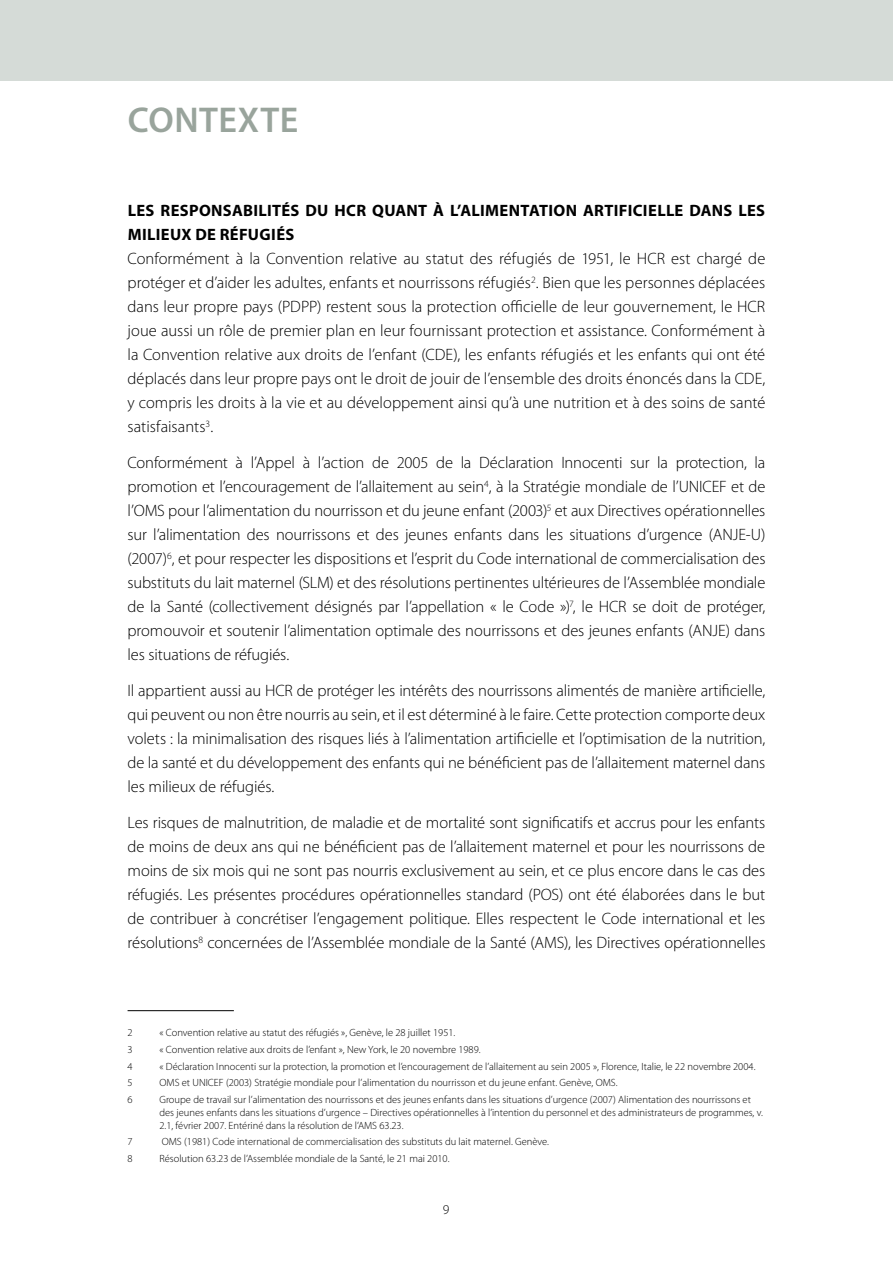
<style>
.page{position:relative;width:893px;height:1263px;background:#fff}
.page>*{position:absolute;margin:0;border:0;box-sizing:border-box;transform-origin:0 0}
.t1{font:600 36px "Myriad Pro";color:#99a49c}
.t2{font:300 16.5px/24px "Myriad Pro";letter-spacing:-.005em;color:#000;text-align:justify}
.t3{font:700 16.5px "Myriad Pro";letter-spacing:.025em;color:#000}
.t4{font:300 13.5px "Myriad Pro";color:#000}
.t5{font:300 10.5px/12.6px "Myriad Pro";color:#000}
</style>
<div class="page">
<div style="left:0;top:0;width:893px;height:81px;background:#d5dbd7"></div>
<hr style="left:128px;top:1010px;width:106px;height:1px;background:#000">
<h1 class="t1" style="left:128px;top:100px;width:152px">CONTEXTE</h1>
<p class="t3" style="left:128px;top:201px;width:88px">LES RESP ONSA</p>
<p class="t3" style="left:243px;top:201px;width:463px">BILITÉS DU HCR QUAN T À L’AL IMENTATION ARTIFICIELL E DANS</p>
<p class="t3" style="left:738px;top:201px;width:26px">LES</p>
<p class="t3" style="left:128px;top:225px;width:166px">MILIEUX DE RÉFUGIÉS</p>
<p class="t2" style="left:128px;top:247px;width:639px">Conformément à la Convention relative au statut des réfugiés de 1951, le HCR est chargé de protéger et d’aider les adultes, enfants et nourrissons réfugiés<sup>2</sup>. Bien que les personnes déplacées dans leur propre pays (PDPP) restent sous la protection officielle de leur gouvernement, le HCR joue aussi un rôle de premier plan en leur fournissant protection et assistance. Conformément à la Convention relative aux droits de l’enfant (CDE), les enfants réfugiés et les enfants qui ont été déplacés dans leur propre pays ont le droit de jouir de l’ensemble des droits énoncés dans la CDE, y compris les droits à la vie et au développement ainsi qu’à une nutrition et à des soins de santé satisfaisants<sup>3</sup>.</p>
<p class="t2" style="left:128px;top:451px;width:639px">Conformément à l’Appel à l’action de 2005 de la Déclaration Innocenti sur la protection, la promotion et l’encouragement de l’allaitement au sein<sup>4</sup>, à la Stratégie mondiale de l’UNICEF et de l’OMS pour l’alimentation du nourrisson et du jeune enfant (2003)<sup>5</sup> et aux Directives opérationnelles sur l’alimentation des nourrissons et des jeunes enfants dans les situations d’urgence (ANJE-U) (2007)<sup>6</sup>, et pour respecter les dispositions et l’esprit du Code international de commercialisation des substituts du lait maternel (SLM) et des résolutions pertinentes ultérieures de l’Assemblée mondiale de la Santé (collectivement désignés par l’appellation « le Code »)<sup>7</sup>, le HCR se doit de protéger, promouvoir et soutenir l’alimentation optimale des nourrissons et des jeunes enfants (ANJE) dans les situations de réfugiés.</p>
<p class="t2" style="left:128px;top:679px;width:639px">Il appartient aussi au HCR de protéger les intérêts des nourrissons alimentés de manière artificielle, qui peuvent ou non être nourris au sein, et il est déterminé à le faire. Cette protection comporte deux volets : la minimalisation des risques liés à l’alimentation artificielle et l’optimisation de la nutrition, de la santé et du développement des enfants qui ne bénéficient pas de l’allaitement maternel dans les milieux de réfugiés.</p>
<p class="t2" style="left:128px;top:811px;width:639px">Les risques de malnutrition, de maladie et de mortalité sont significatifs et accrus pour les enfants de moins de deux ans qui ne bénéficient pas de l’allaitement maternel et pour les nourrissons de moins de six mois qui ne sont pas nourris exclusivement au sein, et ce plus encore dans le cas des réfugiés. Les présentes procédures opérationnelles standard (POS) ont été élaborées dans le but de contribuer à concrétiser l’engagement politique. Elles respectent le Code international et les résolutions<sup>8</sup> concernées de l’Assemblée mondiale de la Santé (AMS), les Directives opérationnelles</p>
<p class="t5" style="left:128px;top:1026px;width:7px">2</p>
<p class="t5" style="left:159px;top:1026px;width:297px">« Convention relative au statut des réfugiés », Genève, le 28 juillet 1951.</p>
<p class="t5" style="left:128px;top:1043px;width:7px">3</p>
<p class="t5" style="left:159px;top:1043px;width:323px">« Convention relative aux droits de l’enfant », New York, le 20 novembre 1989.</p>
<p class="t5" style="left:128px;top:1060px;width:7px">4</p>
<p class="t5" style="left:159px;top:1060px;width:598px">« Déclaration Innocenti sur la protection, la promotion et l’encouragement de l’allaitement au sein 2005 », Florence, Italie, le 22 novembre 2004.</p>
<p class="t5" style="left:128px;top:1077px;width:7px">5</p>
<p class="t5" style="left:159px;top:1077px;width:460px">OMS et UNICEF (2003) Stratégie mondiale pour l’alimentation du nourrisson et du jeune enfant. Genève, OMS.</p>
<p class="t5" style="left:128px;top:1094px;width:7px">6</p>
<p class="t5" style="left:159px;top:1094px;width:605px">Groupe de travail sur l’alimentation des nourrissons et des jeunes enfants dans les situations d’urgence (2007) Alimentation des nourrissons et des jeunes enfants dans les situations d’urgence – Directives opérationnelles à l’intention du personnel et des administrateurs de programmes, v.<br>2.1, février 2007. Entériné dans la résolution de l’AMS 63.23.</p>
<p class="t5" style="left:128px;top:1136px;width:7px">7</p>
<p class="t5" style="left:162px;top:1136px;width:389px">OMS (1981) Code international de commercialisation des substituts du lait maternel. Genève.</p>
<p class="t5" style="left:128px;top:1152px;width:7px">8</p>
<p class="t5" style="left:159px;top:1152px;width:292px">Résolution 63.23 de l’Assemblée mondiale de la Santé, le 21 mai 2010.</p>
<p class="t4" style="left:443px;top:1202px;width:8px">9</p>
</div>
